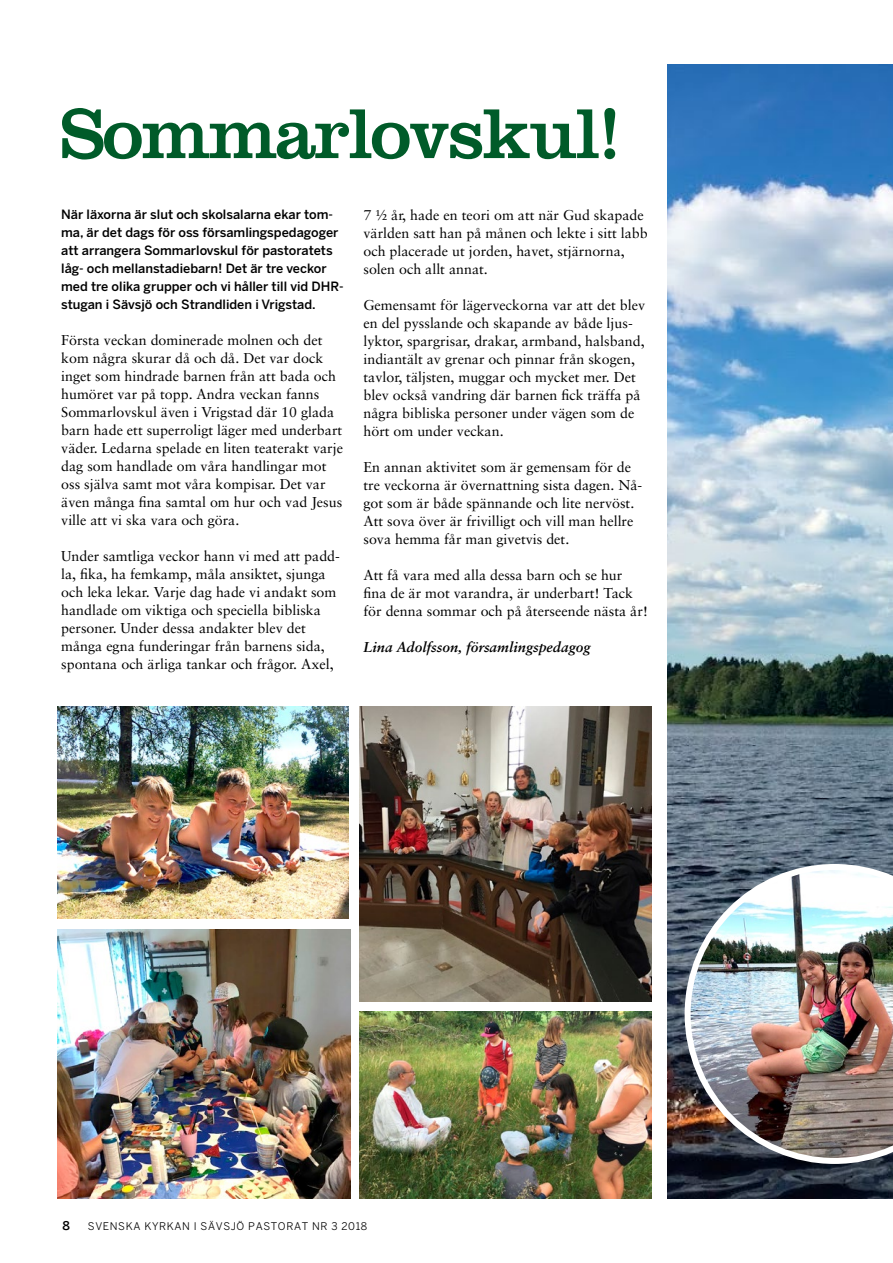
<style>
.page{position:relative;width:893px;height:1263px;background:#fff}
.page>*{position:absolute;margin:0;border:0;box-sizing:border-box;transform-origin:0 0}
.t1{font:73.35px "Clarendon";letter-spacing:-.03em;color:#005b29}
.t2{font:14.25px/18px "Sabon";color:#000}
.t3{font:italic 700 14.25px "Sabon";color:#000}
.t4{font:500 12.75px/18px "Benton Sans";color:#000}
.t5{font:500 12px "Benton Sans";color:#000}
.t6{font:10.5px "Benton Sans";letter-spacing:.06em;color:#000}
</style>
<div class="page">
<img style="left:668px;top:64px;width:225px;height:1134px">
<img style="left:360px;top:707px;width:291px;height:294px">
<img style="left:58px;top:930px;width:292px;height:268px">
<img style="left:360px;top:1012px;width:291px;height:186px">
<img style="left:58px;top:707px;width:291px;height:211px">
<img style="left:685px;top:864px;width:208px;height:300px">
<h1 class="t1" style="left:60px;top:91px;width:564px">Sommarlovskul!</h1>
<p class="t4" style="left:61px;top:205px;width:284px">När läxorna är slut och skolsalarna ekar tom&shy;ma, är det dags för oss församlingspedagoger att arrangera Sommarlovskul för pastoratets låg- och mellanstadiebarn! Det är tre veckor med tre olika grupper och vi håller till vid DHR&shy;stugan i Sävsjö och Strandliden i Vrigstad.</p>
<p class="t2" style="left:61px;top:331px;width:283px">Första veckan dominerade molnen och det kom några skurar då och då. Det var dock inget som hindrade barnen från att bada och humöret var på topp. Andra veckan fanns Sommarlovskul även i Vrigstad där 10 glada barn hade ett superroligt läger med underbart väder. Ledarna spelade en liten teaterakt varje dag som handlade om våra handlingar mot oss själva samt mot våra kompisar. Det var även många fina samtal om hur och vad Jesus ville att vi ska vara och göra.</p>
<p class="t2" style="left:61px;top:547px;width:280px">Under samtliga veckor hann vi med att padd&shy;la, fika, ha femkamp, måla ansiktet, sjunga och leka lekar. Varje dag hade vi andakt som handlade om viktiga och speciella bibliska personer. Under dessa andakter blev det många egna funderingar från barnens sida, spontana och ärliga tankar och frågor. Axel,</p>
<p class="t2" style="left:363px;top:206px;width:286px">7 ½ år, hade en teori om att när Gud skapade världen satt han på månen och lekte i sitt labb och placerade ut jorden, havet, stjärnorna, solen och allt annat.</p>
<p class="t2" style="left:363px;top:296px;width:283px">Gemensamt för lägerveckorna var att det blev en del pysslande och skapande av både ljus&shy;lyktor, spargrisar, drakar, armband, halsband, indiantält av grenar och pinnar från skogen, tavlor, täljsten, muggar och mycket mer. Det blev också vandring där barnen fick träffa på några bibliska personer under vägen som de hört om under veckan.</p>
<p class="t2" style="left:363px;top:458px;width:280px">En annan aktivitet som är gemensam för de tre veckorna är övernattning sista dagen. Nå&shy;got som är både spännande och lite nervöst.<br>Att sova över är frivilligt och vill man hellre sova hemma får man givetvis det.</p>
<p class="t2" style="left:363px;top:566px;width:286px">Att få vara med alla dessa barn och se hur fina de är mot varandra, är underbart! Tack för denna sommar och på återseende nästa år!</p>
<p class="t3" style="left:363px;top:638px;width:229px">Lina Adolfsson, församlingspedagog</p>
<p class="t5" style="left:63px;top:1218px;width:9px">8</p>
<p class="t6" style="left:88px;top:1220px;width:281px">SVENSKA KYRKAN I SÄVSJÖ PASTORAT NR 3 2018</p>
</div>
